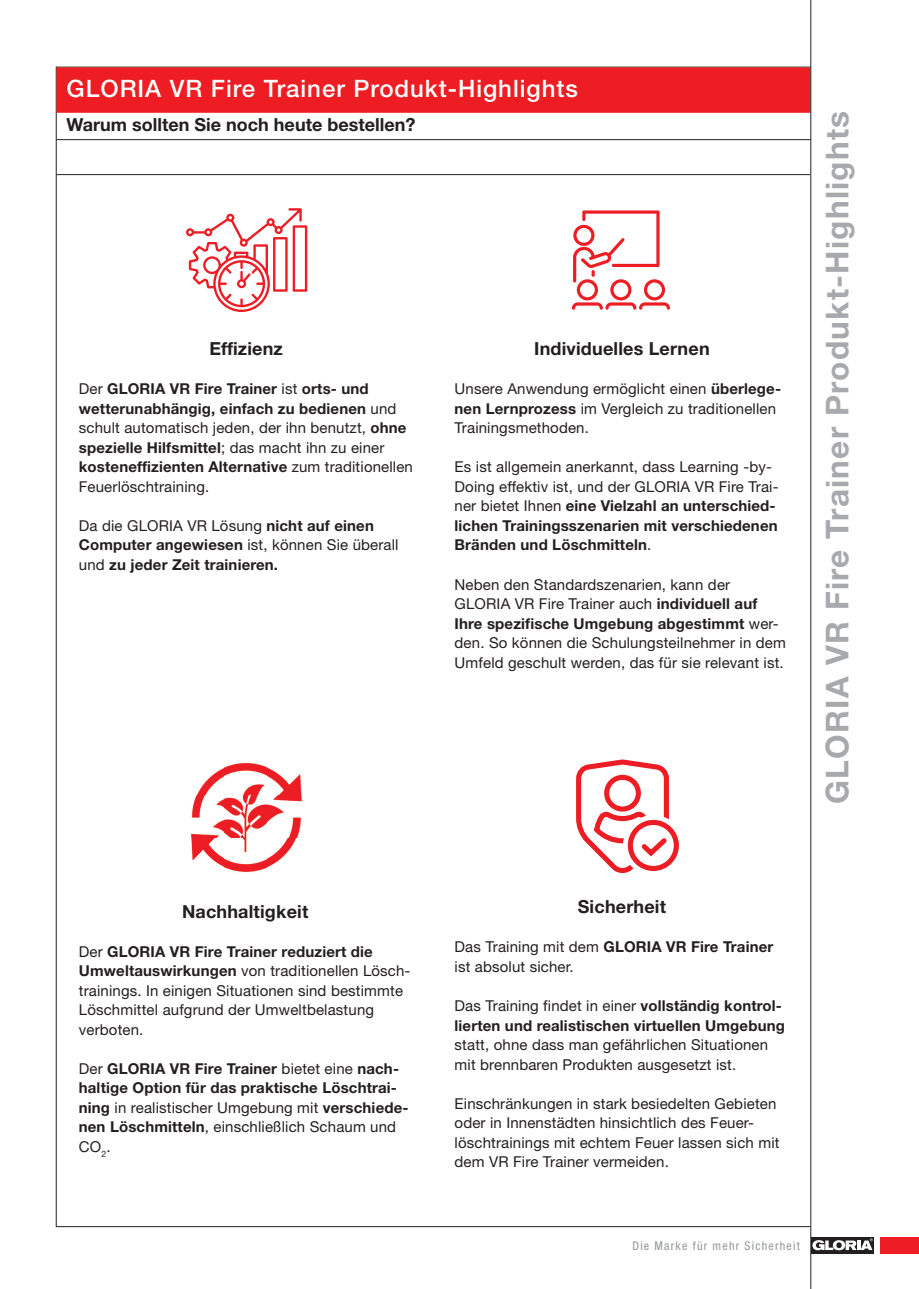
<style>
.page{position:relative;width:919px;height:1289px;background:#fff}
.page>*{position:absolute;margin:0;border:0;box-sizing:border-box;transform-origin:0 0}
.t1{font:700 31.5px "Helvetica Neue LT Pro";letter-spacing:.04em;color:#a8a9ad}
.t2{font:500 24px "Helvetica Neue LT Pro";letter-spacing:.04em;color:#fff}
.t3{font:700 18px "Helvetica Neue LT Pro";letter-spacing:.01em;color:#231f20}
.t4{font:15px/19.5px "Helvetica Neue LT Pro";letter-spacing:.01em;color:#231f20}
.t5{font:700 15px/19.5px "Helvetica Neue LT Pro";letter-spacing:.01em;color:#231f20}
.t6{font:condensed 12px "Helvetica Neue LT Pro";letter-spacing:.1em;color:#939598}
.s1{font-weight:400}
.s2{font-weight:700}
</style>
<div class="page">
<div style="left:56px;top:67px;width:754px;height:46px;background:#ee1d23;border:2px solid #ee1d23"></div>
<hr style="left:57px;top:174px;width:753px;height:1px;background:#231f20">
<hr style="left:56px;top:139px;width:754px;height:1px;background:#231f20">
<div style="left:880px;top:1237px;width:38px;height:16px;background:#ee1d23"></div>
<div style="left:811px;top:1237px;width:62px;height:16px;background:#231f20"></div>
<svg style="left:812px;top:1238px;width:60px;height:12px"></svg>
<hr style="left:810px;top:0;width:1px;height:1288px;background:#231f20">
<img style="left:190px;top:762px;width:112px;height:111px">
<div style="left:623px;top:815px;width:60px;height:60px;border:7px solid #fff;border-radius:50%"></div>
<div style="left:627px;top:819px;width:51px;height:52px;border:5px solid #ec1d25;border-radius:50%"></div>
<svg style="left:576px;top:759px;width:95px;height:116px"></svg>
<svg style="left:572px;top:210px;width:98px;height:100px"></svg>
<svg style="left:186px;top:208px;width:121px;height:104px"></svg>
<h2 class="t2" style="left:67px;top:74px;width:513px">GLORIA VR Fire Trainer Produkt-Highlights</h2>
<p class="t3" style="left:67px;top:114px;width:350px">Warum sollten Sie noch heute bestellen?</p>
<p class="t3" style="left:209px;top:338px;width:75px">Effizienz</p>
<p class="t5" style="left:79px;top:379px;width:335px"><span class="s1">Der</span> GLORIA VR Fire Trainer <span class="s1">ist</span> orts- und wetterunabhängig, einfach zu bedienen <span class="s1">und schult automatisch jeden, der ihn benutzt,</span> ohne spezielle Hilfsmittel<span class="s1">; das macht ihn zu einer </span>kosteneffizienten Alternative <span class="s1">zum traditionellen Feuerlöschtraining.</span></p>
<p class="t5" style="left:79px;top:515px;width:321px"><span class="s1">Da die GLORIA VR Lösung</span> nicht auf einen<br>Computer angewiesen <span class="s1">ist, können Sie überall und</span> zu jeder Zeit trainieren.</p>
<p class="t3" style="left:534px;top:338px;width:177px">Individuelles Lernen</p>
<p class="t4" style="left:454px;top:379px;width:328px">Unsere Anwendung ermöglicht einen <span class="s2">überlege&shy;nen Lernprozess</span> im Vergleich zu traditionellen<br>Trainingsmethoden.</p>
<p class="t4" style="left:454px;top:457px;width:325px">Es ist allgemein anerkannt, dass Learning -by-Doing effektiv ist, und der GLORIA VR Fire Trai&shy;ner bietet Ihnen <span class="s2">eine Vielzahl an unterschied&shy;lichen Trainingsszenarien mit verschiedenen Bränden und Löschmitteln</span>.</p>
<p class="t4" style="left:454px;top:574px;width:333px">Neben den Standardszenarien, kann der GLORIA VR Fire Trainer auch <span class="s2">individuell auf Ihre spezifische Umgebung abgestimmt</span> wer&shy;den. So können die Schulungsteilnehmer in dem Umfeld geschult werden, das für sie relevant ist.</p>
<h1 class="t1" style="left:817px;top:803px;width:694px;rotate:-90deg">GLORIA VR Fire Trainer Produkt-Highlights</h1>
<p class="t3" style="left:182px;top:900px;width:128px">Nachhaltigkeit</p>
<p class="t4" style="left:79px;top:941px;width:333px">Der <span class="s2">GLORIA VR Fire Trainer reduziert die Umweltauswirkungen</span> von traditionellen Lösch&shy;trainings. In einigen Situationen sind bestimmte Löschmittel aufgrund der Umweltbelastung verboten.</p>
<p class="t5" style="left:79px;top:1058px;width:331px"><span class="s1">Der</span> GLORIA VR Fire Trainer <span class="s1">bietet eine</span> nach&shy;haltige Option für das praktische Löschtrai&shy;ning <span class="s1">in realistischer Umgebung mit</span> verschiede&shy;nen Löschmitteln<span class="s1">, einschließlich Schaum und CO</span><sub>2</sub><span class="s1">.</span></p>
<p class="t3" style="left:577px;top:895px;width:90px">Sicherheit</p>
<p class="t4" style="left:454px;top:937px;width:320px">Das Training mit dem <span class="s2">GLORIA VR Fire Trainer </span>ist absolut sicher.</p>
<p class="t5" style="left:454px;top:995px;width:332px"><span class="s1">Das Training findet in einer</span> vollständig kontrol&shy;lierten und realistischen virtuellen Umgebung</p>
<p class="t4" style="left:454px;top:1034px;width:315px">statt, ohne dass man gefährlichen Situationen mit brennbaren Produkten ausgesetzt ist.</p>
<p class="t4" style="left:454px;top:1093px;width:326px">Einschränkungen in stark besiedelten Gebieten oder in Innenstädten hinsichtlich des Feuer&shy;löschtrainings mit echtem Feuer lassen sich mit dem VR Fire Trainer vermeiden.</p>
<p class="t6" style="left:632px;top:1238px;width:169px">Die Marke für mehr Sicherheit</p>
</div>
